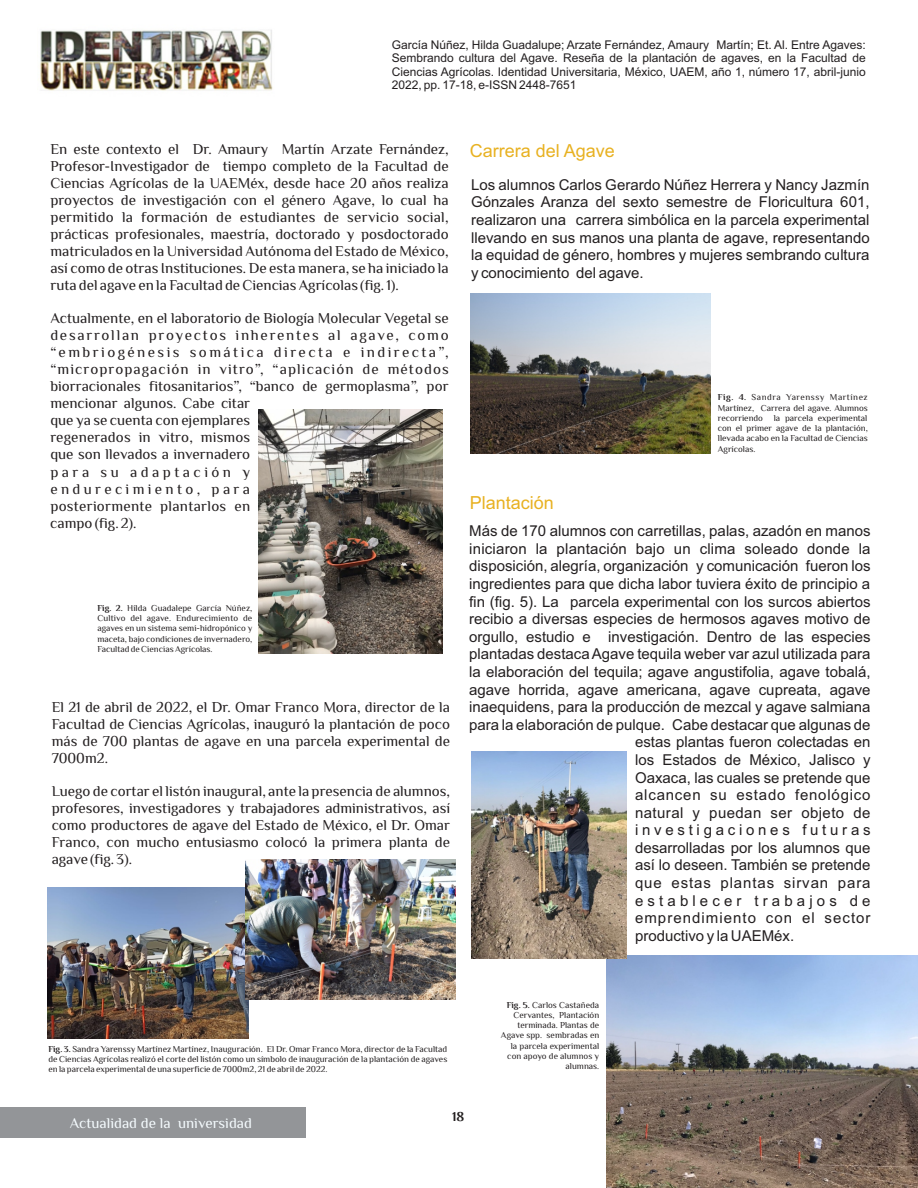
<style>
.page{position:relative;width:918px;height:1188px;background:#fff}
.page>*{position:absolute;margin:0;border:0;box-sizing:border-box;transform-origin:0 0}
.t1{font:18px "Arial";color:#e8b121}
.t2{font:15px/17.1px "Philosopher";color:#231f20;text-align:justify}
.t3{font:15px/17.5px "Arial";color:#231f20;text-align:justify}
.t4{font:15px "Arial";letter-spacing:.055em;color:#231f20}
.t5{font:15px "Philosopher";color:#f5fbfe}
.t6{font:15px "Arial";letter-spacing:.03em;color:#231f20}
.t7{font:15px "Arial";letter-spacing:.06em;color:#231f20}
.t8{font:15px "Arial";letter-spacing:.07em;color:#231f20}
.t9{font:15px "Arial";letter-spacing:.25em;color:#231f20}
.t10{font:15px "Arial";letter-spacing:.275em;color:#231f20}
.t11{font:700 13.5px "Philosopher";color:#231f20}
.t12{font:12px/13.4px "Arial";color:#231f20;text-align:justify}
.t13{font:9px/10.2px "Philosopher";color:#231f20;text-align:justify}
.s1{font-weight:700}
</style>
<div class="page">
<img style="left:40px;top:30px;width:233px;height:61px">
<div style="left:0;top:1107px;width:305px;height:31px;background:#939598"></div>
<img style="left:259px;top:409px;width:183px;height:245px">
<img style="left:48px;top:888px;width:200px;height:151px">
<img style="left:245px;top:859px;width:210px;height:140px">
<img style="left:470px;top:293px;width:240px;height:160px">
<img style="left:606px;top:955px;width:312px;height:233px">
<img style="left:471px;top:752px;width:156px;height:207px">
<p class="t12" style="left:392px;top:38px;width:475px">García Núñez, Hilda Guadalupe; Arzate Fernández, Amaury Martín; Et. Al. Entre Agaves:<br>Sembrando cultura del Agave. Reseña de la plantación de agaves, en la Facultad de Ciencias Agrícolas. Identidad Universitaria, México, UAEM, año 1, número 17, abril-junio 2022, pp. 17-18, e-ISSN 2448-7651</p>
<p class="t2" style="left:50px;top:140px;width:400px">En este contexto el Dr. Amaury Martín Arzate Fernández, Profesor-Investigador de tiempo completo de la Facultad de Ciencias Agrícolas de la UAEMéx, desde hace 20 años realiza proyectos de investigación con el género Agave, lo cual ha permitido la formación de estudiantes de servicio social, prácticas profesionales, maestría, doctorado y posdoctorado matriculados en la Universidad Autónoma del Estado de México, así como de otras Instituciones. De esta manera, se ha iniciado la ruta del agave en la Facultad de Ciencias Agrícolas (fig. 1).</p>
<p class="t2" style="left:50px;top:309px;width:400px;text-align:left">Actualmente, en el laboratorio de Biología Molecular Vegetal se desarrollan proyectos inherentes al agave, como “embriogénesis somática directa e indirecta”, “micropropagación in vitro”, “aplicación de métodos biorracionales fitosanitarios”, “banco de germoplasma”, por mencionar algunos. Cabe citar<br>que ya se cuenta con ejemplares<br>regenerados in vitro, mismos<br>que son llevados a invernadero<br>para su adaptación y<br>endurecimiento, para<br>posteriormente plantarlos en<br>campo (fig. 2).</p>
<p class="t13" style="left:97px;top:603px;width:156px"><span class="s1">Fig. 2.</span> Hilda Guadalepe García Núñez, Cultivo del agave. Endurecimiento de agaves en un sistema semi-hidropónico y maceta, bajo condiciones de invernadero, Facultad de Ciencias Agrícolas.</p>
<p class="t2" style="left:52px;top:699px;width:400px">El 21 de abril de 2022, el Dr. Omar Franco Mora, director de la Facultad de Ciencias Agrícolas, inauguró la plantación de poco más de 700 plantas de agave en una parcela experimental de 7000m2.</p>
<p class="t2" style="left:52px;top:782px;width:400px">Luego de cortar el listón inaugural, ante la presencia de alumnos, profesores, investigadores y trabajadores administrativos, así como productores de agave del Estado de México, el Dr. Omar Franco, con mucho entusiasmo colocó la primera planta de agave (fig. 3).</p>
<p class="t1" style="left:470px;top:139px;width:147px">Carrera del Agave</p>
<p class="t3" style="left:471px;top:176px;width:400px">Los alumnos Carlos Gerardo Núñez Herrera y Nancy Jazmín Gónzales Aranza del sexto semestre de Floricultura 601, realizaron una carrera simbólica en la parcela experimental llevando en sus manos una planta de agave, representando la equidad de género, hombres y mujeres sembrando cultura y conocimiento del agave.</p>
<p class="t1" style="left:470px;top:491px;width:86px">Plantación</p>
<p class="t13" style="left:718px;top:392px;width:151px"><span class="s1">Fig. 4.</span> Sandra Yarenssy Martínez Martínez, Carrera del agave. Alumnos recorriendo la parcela experimental con el primer agave de la plantación, llevada acabo en la Facultad de Ciencias Agrícolas.</p>
<p class="t3" style="left:469px;top:522px;width:403px">Más de 170 alumnos con carretillas, palas, azadón en manos</p>
<p class="t3" style="left:469px;top:540px;width:403px">iniciaron la plantación bajo un clima soleado donde la</p>
<p class="t3" style="left:469px;top:557px;width:403px">disposición, alegría, organización y comunicación fueron los</p>
<p class="t3" style="left:469px;top:575px;width:403px">ingredientes para que dicha labor tuviera éxito de principio a</p>
<p class="t3" style="left:469px;top:592px;width:403px">fin (fig. 5). La parcela experimental con los surcos abiertos</p>
<p class="t3" style="left:469px;top:610px;width:403px">recibio a diversas especies de hermosos agaves motivo de</p>
<p class="t3" style="left:469px;top:628px;width:403px">orgullo, estudio e investigación. Dentro de las especies</p>
<p class="t3" style="left:469px;top:645px;width:403px">plantadas destaca Agave tequila weber var azul utilizada para</p>
<p class="t3" style="left:469px;top:663px;width:403px">la elaboración del tequila; agave angustifolia, agave tobalá,</p>
<p class="t3" style="left:469px;top:680px;width:403px">agave horrida, agave americana, agave cupreata, agave</p>
<p class="t3" style="left:469px;top:698px;width:403px">inaequidens, para la producción de mezcal y agave salmiana</p>
<p class="t3" style="left:469px;top:716px;width:403px">para la elaboración de pulque. Cabe destacar que algunas de</p>
<p class="t3" style="left:635px;top:733px;width:237px">estas plantas fueron colectadas en</p>
<p class="t3" style="left:635px;top:751px;width:237px">los Estados de México, Jalisco y</p>
<p class="t3" style="left:635px;top:768px;width:237px">Oaxaca, las cuales se pretende que</p>
<p class="t4" style="left:635px;top:785px;width:237px">alcancen su estado fenológico</p>
<p class="t6" style="left:635px;top:802px;width:237px">natural y puedan ser objeto de</p>
<p class="t9" style="left:635px;top:820px;width:237px">investigaciones futuras</p>
<p class="t3" style="left:635px;top:839px;width:237px">desarrolladas por los alumnos que</p>
<p class="t3" style="left:635px;top:856px;width:237px">así lo deseen. También se pretende</p>
<p class="t7" style="left:635px;top:872px;width:237px">que estas plantas sirvan para</p>
<p class="t10" style="left:635px;top:890px;width:237px">establecer trabajos de</p>
<p class="t8" style="left:635px;top:908px;width:237px">emprendimiento con el sector</p>
<p class="t3" style="left:635px;top:927px;width:161px">productivo y la UAEMéx.</p>
<p class="t13" style="left:48px;top:1044px;width:401px"><span class="s1">Fig. 3.</span> Sandra Yarenssy Martínez Martínez, Inauguración. El Dr. Omar Franco Mora, director de la Facultad de Ciencias Agrícolas realizó el corte del listón como un símbolo de inauguración de la plantación de agaves en la parcela experimental de una superficie de 7000m2, 21 de abril de 2022.</p>
<p class="t13" style="left:501px;top:1000px;width:100px;text-align:right"><span class="s1">Fig. 5.</span> Carlos Castañeda<br>Cervantes, Plantación terminada. Plantas de<br>Agave spp. sembradas en la parcela experimental con apoyo de alumnos y alumnas.</p>
<p class="t5" style="left:70px;top:1115px;width:184px">Actualidad de la universidad</p>
<p class="t11" style="left:452px;top:1110px;width:14px">18</p>
</div>
